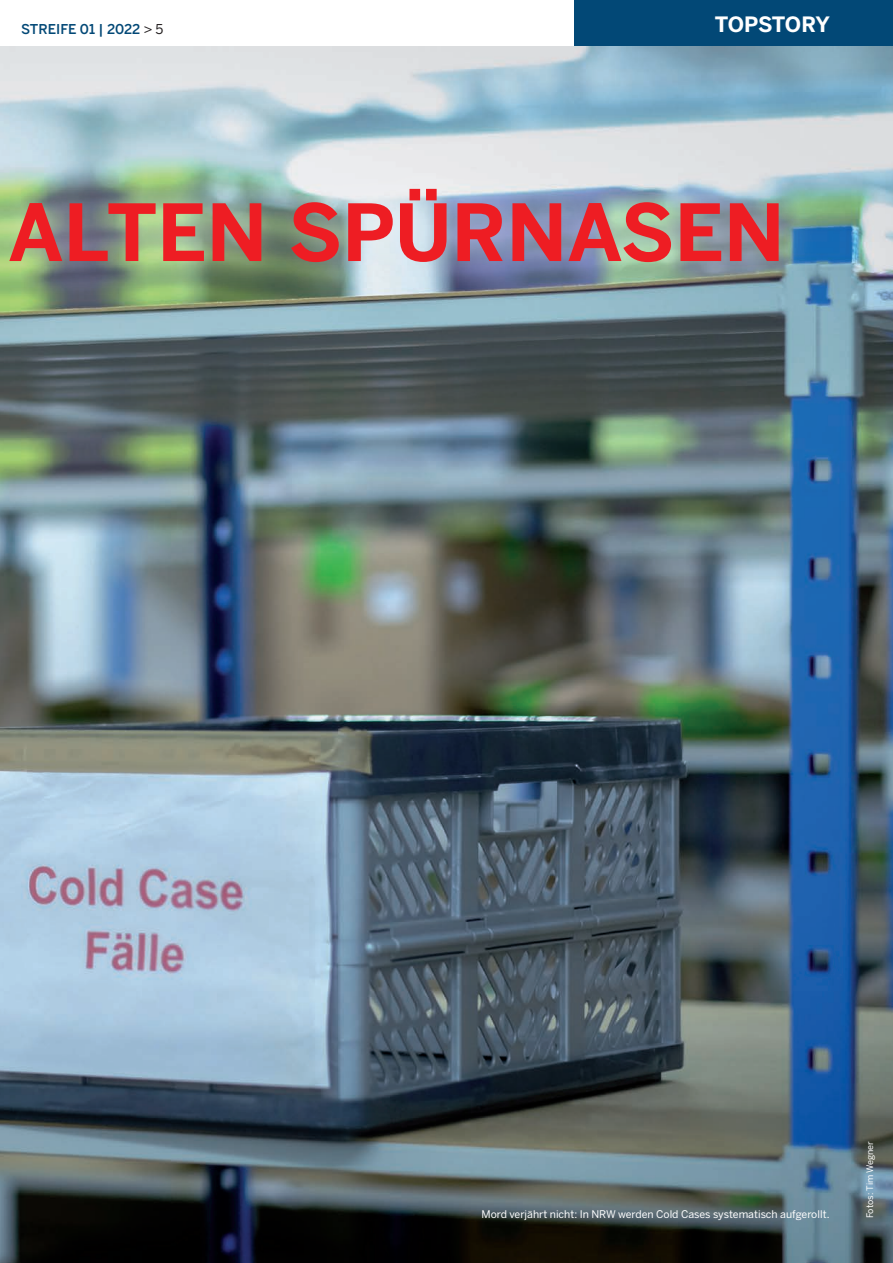
<style>
.page{position:relative;width:893px;height:1263px;background:#fff}
.page>*{position:absolute;margin:0;border:0;box-sizing:border-box;transform-origin:0 0}
.t1{font:700 78px "Benton Sans";color:#ee1d23}
.t2{font:700 21px "Benton Sans";letter-spacing:-.03em;color:#fff}
.t3{font:500 13.5px "Benton Sans";color:#024876}
.t4{font:10.5px "Benton Sans";color:#fff}
.t5{font:9px "Benton Sans";color:#fff}
.s1{font-weight:400;color:#231f20}
</style>
<div class="page">
<div style="left:574px;top:0;width:319px;height:47px;background:#024876"></div>
<img style="left:0;top:47px;width:893px;height:1216px">
<div style="left:0;top:151px;width:818px;height:149px;background:#fff;opacity:.6"></div>
<p class="t3" style="left:21px;top:21px;width:144px">STREIFE 01 | 2022 <span class="s1">&gt; 5</span></p>
<h2 class="t2" style="left:715px;top:11px;width:117px">TOPSTORY</h2>
<h1 class="t1" style="left:8px;top:186px;width:778px">ALTEN SPÜRNASEN</h1>
<p class="t4" style="left:481px;top:1208px;width:349px">Mord verjährt nicht: In NRW werden Cold Cases systematisch aufgerollt.</p>
<p class="t5" style="left:864px;top:1218px;width:78px;rotate:-90deg">Fotos: Tim Wegner</p>
</div>
